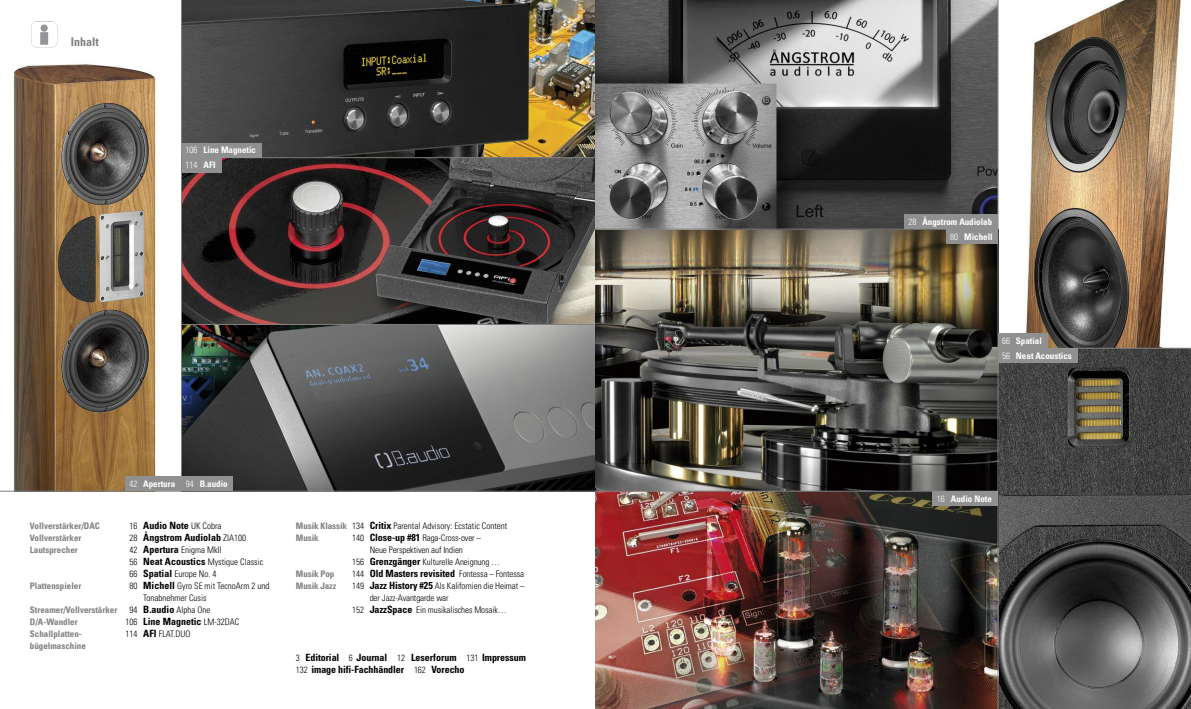
<style>
.page{position:relative;width:1191px;height:709px;background:#fff}
.page>*{position:absolute;margin:0;border:0;box-sizing:border-box;transform-origin:0 0}
.t1{font:700 condensed 12px "Univers";color:#808080}
.t2{font:700 condensed 10px/12px "Univers";letter-spacing:-.01em;color:#000}
.t3{font:300 condensed 9px/12px "Univers";letter-spacing:-.01em;color:#000}
.t4{font:700 condensed 9px "Univers";color:#808080}
.t5{font:700 condensed 9px/14.7px "Univers";color:#fff}
.s1{font-weight:300}
.s2{font-weight:700;font-size:10px}
.s3{font-weight:300;font-size:9px}
.s4{font-weight:700;color:#808080}
</style>
<div class="page">
<svg style="left:57px;top:26px;width:1px;height:18px"></svg>
<svg style="left:31px;top:22px;width:26px;height:26px"></svg>
<img style="left:595px;top:0;width:596px;height:348px">
<svg style="left:998px;top:349px;width:193px;height:360px;background:#4f4f4d"></svg>
<img style="left:0;top:64px;width:156px;height:427px">
<img style="left:182px;top:0;width:413px;height:157px">
<img style="left:182px;top:324px;width:413px;height:167px">
<img style="left:182px;top:158px;width:413px;height:166px">
<img style="left:595px;top:230px;width:402px;height:261px">
<img style="left:595px;top:492px;width:402px;height:217px">
<svg style="left:596px;top:0;width:401px;height:229px;background:#6a6a6a"></svg>
<hr style="left:181px;top:0;width:1px;height:491px;background:#808080">
<hr style="left:181px;top:157px;width:415px;height:1px;background:#808080">
<hr style="left:182px;top:324px;width:412px;height:1px;background:#808080">
<hr style="left:998px;top:348px;width:193px;height:1px;background:#808080">
<hr style="left:595px;top:229px;width:403px;height:1px;background:#808080">
<hr style="left:0;top:491px;width:998px;height:1px;background:#808080">
<hr style="left:997px;top:0;width:1px;height:709px;background:#808080">
<div style="left:933px;top:491px;width:65px;height:15px;background:#909090"></div>
<div style="left:904px;top:214px;width:94px;height:15px;background:#909090"></div>
<div style="left:125px;top:476px;width:56px;height:15px;background:#909090"></div>
<div style="left:998px;top:348px;width:79px;height:15px;background:#909090"></div>
<div style="left:998px;top:333px;width:49px;height:15px;background:#909090"></div>
<div style="left:946px;top:229px;width:52px;height:15px;background:#909090"></div>
<div style="left:182px;top:476px;width:51px;height:15px;background:#909090"></div>
<div style="left:182px;top:143px;width:80px;height:15px;background:#909090"></div>
<div style="left:182px;top:158px;width:39px;height:14px;background:#909090"></div>
<h1 class="t1" style="left:71px;top:37px;width:29px">Inhalt</h1>
<p class="t5" style="left:186px;top:144px;width:72px"><span class="s1">106</span> Line Magnetic<br><span class="s1">114</span> AFI</p>
<p class="t5" style="left:129px;top:477px;width:47px"><span class="s1">42</span> Apertura</p>
<p class="t5" style="left:186px;top:477px;width:43px"><span class="s1">94</span> B.audio</p>
<p class="t4" style="left:30px;top:522px;width:72px">Vollverstärker/DAC</p>
<p class="t3" style="left:130px;top:520px;width:93px">16 <span class="s2">Audio Note</span> UK Cobra</p>
<p class="t4" style="left:30px;top:534px;width:53px">Vollverstärker</p>
<p class="t2" style="left:130px;top:532px;width:118px"><span class="s3">28</span> Ångstrom Audiolab <span class="s3">ZIA100</span></p>
<p class="t4" style="left:30px;top:546px;width:49px">Lautsprecher</p>
<p class="t3" style="left:130px;top:544px;width:135px">42 <span class="s2">Apertura</span> Enigma MkII<br>56 <span class="s2">Neat Acoustics</span> Mystique Classic<br>66 <span class="s2">Spatial</span> Europe No. 4</p>
<p class="t4" style="left:30px;top:582px;width:53px">Plattenspieler</p>
<p class="t3" style="left:143px;top:580px;width:128px;text-indent:-14px">80 <span class="s2">Michell</span> Gyro SE mit TecnoArm 2 und<br>Tonabnehmer Cusis</p>
<p class="t4" style="left:30px;top:606px;width:89px">Streamer/Vollverstärker</p>
<p class="t3" style="left:130px;top:604px;width:82px">94 <span class="s2">B.audio</span> Alpha One</p>
<p class="t4" style="left:30px;top:618px;width:49px">D/A-Wandler</p>
<p class="t2" style="left:126px;top:616px;width:115px"><span class="s3">106</span> Line Magnetic <span class="s3">LM-32DAC</span></p>
<p class="t4" style="left:30px;top:630px;width:53px">Schallplatten-</p>
<p class="t3" style="left:126px;top:628px;width:66px">114 <span class="s2">AFI</span> FLAT.DUO</p>
<p class="t4" style="left:30px;top:642px;width:57px">bügelmaschine</p>
<p class="t3" style="left:296px;top:520px;width:213px"><span class="s4">Musik Klassik</span> 134 <span class="s2">Critix</span> Parental Advisory: Ecstatic Content<br><span class="s4">Musik</span></p>
<p class="t3" style="left:352px;top:532px;width:130px">140 <span class="s2">Close-up #81</span> Raga-Cross-over –</p>
<p class="t3" style="left:370px;top:544px;width:95px">Neue Perspektiven auf Indien</p>
<p class="t3" style="left:352px;top:556px;width:150px">156 <span class="s2">Grenzgänger</span> Kulturelle Aneignung …</p>
<p class="t4" style="left:296px;top:570px;width:40px">Musik Pop</p>
<p class="t3" style="left:352px;top:568px;width:174px">144 <span class="s2">Old Masters revisited</span> Fontessa – Fontessa</p>
<p class="t4" style="left:296px;top:582px;width:42px">Musik Jazz</p>
<p class="t3" style="left:352px;top:580px;width:174px">149 <span class="s2">Jazz History #25</span> Als Kalifornien die Heimat –</p>
<p class="t3" style="left:370px;top:592px;width:80px">der Jazz-Avantgarde war</p>
<p class="t3" style="left:352px;top:604px;width:156px">152 <span class="s2">JazzSpace</span> Ein musikalisches Mosaik…</p>
<p class="t2" style="left:296px;top:652px;width:231px"><span class="s3">3</span> Editorial <span class="s3">6</span> Journal <span class="s3">12</span> Leserforum <span class="s3">131</span> Impressum<br><span class="s3">132</span> image hifi-Fachhändler <span class="s3">162</span> Vorecho</p>
<p class="t5" style="left:908px;top:215px;width:85px"><span class="s1">28</span> Ångstrom Audiolab</p>
<p class="t5" style="left:950px;top:230px;width:44px"><span class="s1">80</span> Michell</p>
<p class="t5" style="left:1002px;top:334px;width:41px"><span class="s1">66</span> Spatial</p>
<p class="t5" style="left:1002px;top:349px;width:71px"><span class="s1">56</span> Neat Acoustics</p>
<p class="t5" style="left:937px;top:492px;width:56px"><span class="s1">16</span> Audio Note</p>
</div>
